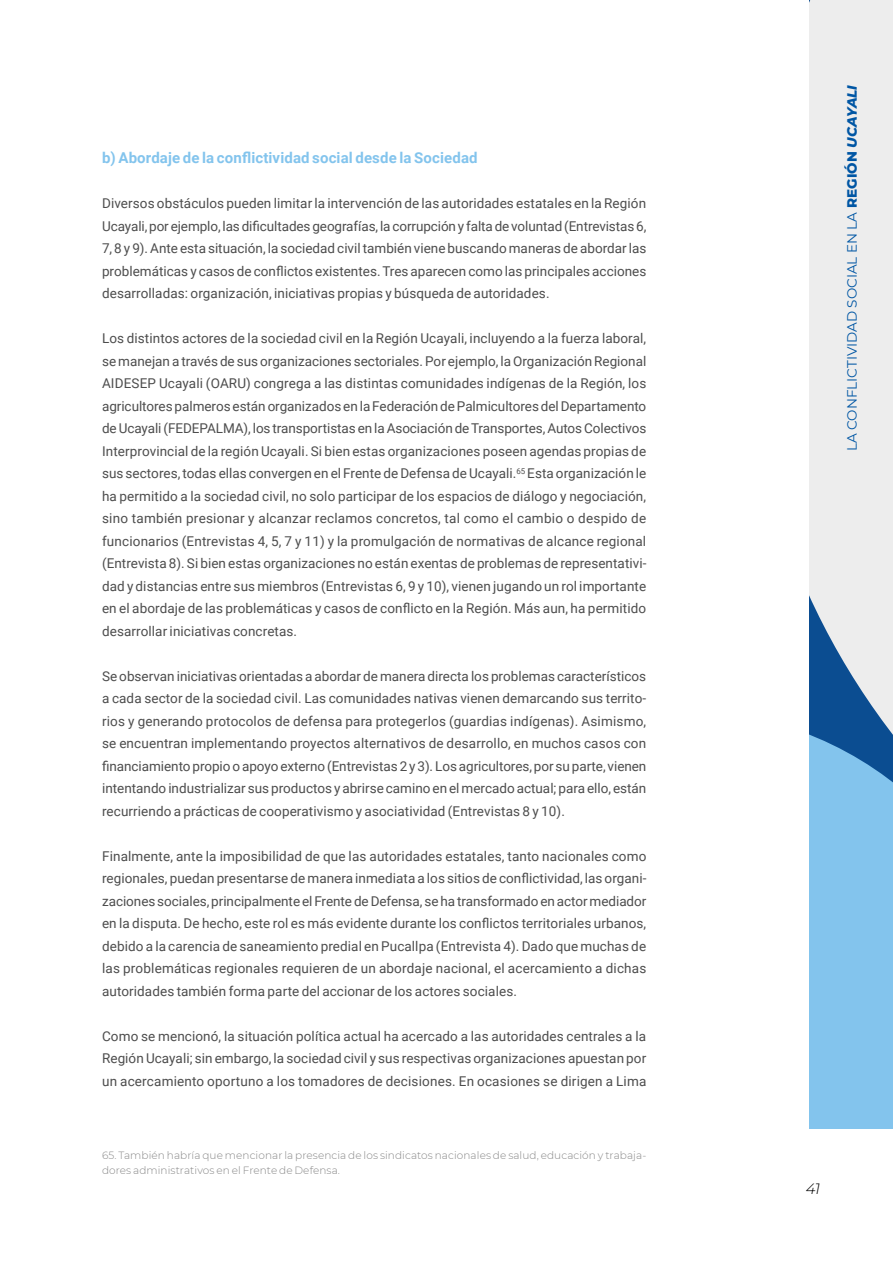
<style>
.page{position:relative;width:893px;height:1263px;background:#fff}
.page>*{position:absolute;margin:0;border:0;box-sizing:border-box;transform-origin:0 0}
.t1{font:700 15px "Roboto";letter-spacing:.01em;color:#83c4ed}
.t2{font:italic 100 15px "Montserrat";color:#000}
.t3{font:13.5px/22.5px "Roboto";letter-spacing:.005em;color:#4d4d4d;text-align:justify}
.t4{font:13.5px "Montserrat";color:#0056a4}
.t5{font:300 10.5px/15px "Montserrat";letter-spacing:.01em;color:#878787}
.s1{font-weight:100}
.s2{font-weight:100;font-style:italic}
</style>
<div class="page">
<div style="left:809px;top:1014px;width:84px;height:114px;background:#83c4ed"></div>
<svg style="left:809px;top:0;width:84px;height:1014px;background:#bbd3e4"></svg>
<p class="t1" style="left:102px;top:147px;width:377px">b) Abordaje de la conflictividad social desde la Sociedad</p>
<p class="t3" style="left:102px;top:192px;width:546px">Diversos obstáculos pueden limitar la intervención de las autoridades estatales en la Región Ucayali, por ejemplo, las dificultades geografías, la corrupción y falta de voluntad (Entrevistas 6, 7, 8 y 9). Ante esta situación, la sociedad civil también viene buscando maneras de abordar las problemáticas y casos de conflictos existentes. Tres aparecen como las principales acciones desarrolladas: organización, iniciativas propias y búsqueda de autoridades.</p>
<p class="t3" style="left:102px;top:327px;width:546px">Los distintos actores de la sociedad civil en la Región Ucayali, incluyendo a la fuerza laboral, se manejan a través de sus organizaciones sectoriales. Por ejemplo, la Organización Regional AIDESEP Ucayali (OARU) congrega a las distintas comunidades indígenas de la Región, los agricultores palmeros están organizados en la Federación de Palmicultores del Departamento de Ucayali (FEDEPALMA), los transportistas en la Asociación de Transportes, Autos Colectivos Interprovincial de la región Ucayali. Si bien estas organizaciones poseen agendas propias de sus sectores, todas ellas convergen en el Frente de Defensa de Ucayali.<sup>65</sup> Esta organización le ha permitido a la sociedad civil, no solo participar de los espacios de diálogo y negociación, sino también presionar y alcanzar reclamos concretos, tal como el cambio o despido de funcionarios (Entrevistas 4, 5, 7 y 11) y la promulgación de normativas de alcance regional (Entrevista 8). Si bien estas organizaciones no están exentas de problemas de representativi&shy;dad y distancias entre sus miembros (Entrevistas 6, 9 y 10), vienen jugando un rol importante en el abordaje de las problemáticas y casos de conflicto en la Región. Más aun, ha permitido desarrollar iniciativas concretas.</p>
<p class="t3" style="left:102px;top:664px;width:546px">Se observan iniciativas orientadas a abordar de manera directa los problemas característicos a cada sector de la sociedad civil. Las comunidades nativas vienen demarcando sus territo&shy;rios y generando protocolos de defensa para protegerlos (guardias indígenas). Asimismo, se encuentran implementando proyectos alternativos de desarrollo, en muchos casos con financiamiento propio o apoyo externo (Entrevistas 2 y 3). Los agricultores, por su parte, vienen intentando industrializar sus productos y abrirse camino en el mercado actual; para ello, están recurriendo a prácticas de cooperativismo y asociatividad (Entrevistas 8 y 10).</p>
<p class="t3" style="left:102px;top:844px;width:546px">Finalmente, ante la imposibilidad de que las autoridades estatales, tanto nacionales como regionales, puedan presentarse de manera inmediata a los sitios de conflictividad, las organi&shy;zaciones sociales, principalmente el Frente de Defensa, se ha transformado en actor mediador en la disputa. De hecho, este rol es más evidente durante los conflictos territoriales urbanos, debido a la carencia de saneamiento predial en Pucallpa (Entrevista 4). Dado que muchas de las problemáticas regionales requieren de un abordaje nacional, el acercamiento a dichas autoridades también forma parte del accionar de los actores sociales.</p>
<p class="t3" style="left:102px;top:1024px;width:546px">Como se mencionó, la situación política actual ha acercado a las autoridades centrales a la Región Ucayali; sin embargo, la sociedad civil y sus respectivas organizaciones apuestan por un acercamiento oportuno a los tomadores de decisiones. En ocasiones se dirigen a Lima</p>
<p class="t5" style="left:102px;top:1148px;width:546px">65. También habría que mencionar la presencia de los sindicatos nacionales de salud, educación y trabaja&shy;dores administrativos en el Frente de Defensa.</p>
<p class="t4" style="left:843px;top:451px;width:368px;rotate:-90deg">LA CONFLICTIVIDAD SOCIAL EN LA <span class="s1">REGIÓN</span> <span class="s2">UCAYALI</span></p>
<p class="t2" style="left:806px;top:1178px;width:16px">41</p>
</div>
